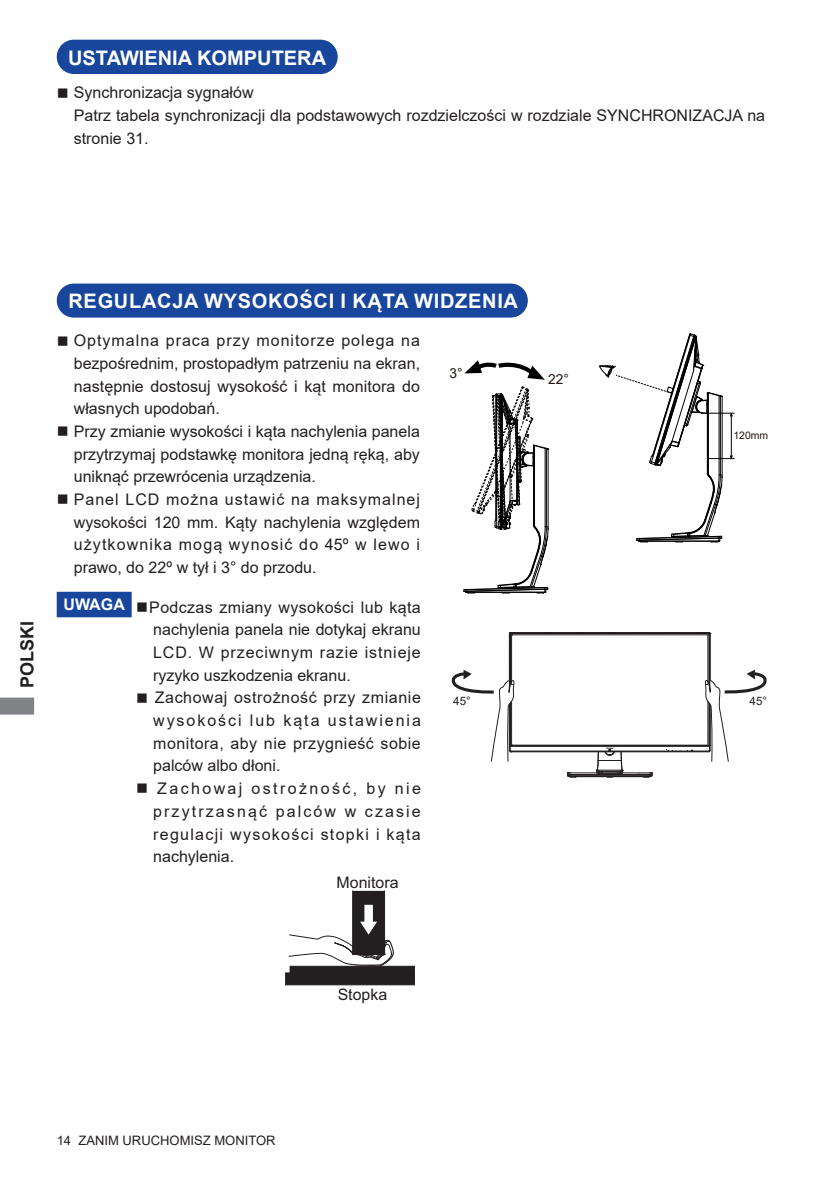
<style>
.page{position:relative;width:840px;height:1191px;background:#fff}
.page>*{position:absolute;margin:0;border:0;box-sizing:border-box;transform-origin:0 0}
.t1{font:700 20px "Arial";letter-spacing:.035em;color:#fff}
.t2{font:700 20px "Arial";color:#fff}
.t3{font:700 18px "Arial";color:#231f20}
.t4{font:16px/22.6px "Arial";color:#231f20;text-align:justify}
.t5{font:700 16px "Arial";color:#fff}
.t6{font:15.8px "Arial";color:#231f20}
.t7{font:13.8px "Arial";color:#231815}
.t8{font:13px "Arial";color:#231f20}
.t9{font:11.6px "Arial";color:#231f20}
.t10{font:10.4px "Arial";color:#231815}
</style>
<div class="page">
<svg style="left:0;top:697px;width:34px;height:17px"></svg>
<div style="left:58px;top:41px;width:278px;height:32px;background:#18469d;border-radius:16px"></div>
<div style="left:57px;top:40px;width:280px;height:34px;border:2px solid #18469d;border-radius:16px"></div>
<div style="left:58px;top:284px;width:468px;height:32px;background:#18469d;border-radius:16px"></div>
<div style="left:57px;top:283px;width:470px;height:34px;border:2px solid #18469d;border-radius:16px"></div>
<div style="left:57px;top:592px;width:75px;height:25px;background:#18469d"></div>
<div style="left:285px;top:972px;width:129px;height:13px;background:#231f20;border:1px solid #231f20"></div>
<div style="left:290px;top:966px;width:124px;height:7px;background:#231f20;border:1px solid #231f20"></div>
<div style="left:352px;top:890px;width:32px;height:64px;background:#231f20;border:1px solid #231f20"></div>
<svg style="left:288px;top:904px;width:106px;height:62px"></svg>
<svg style="left:598px;top:333px;width:136px;height:209px"></svg>
<svg style="left:463px;top:360px;width:86px;height:233px"></svg>
<svg style="left:451px;top:632px;width:316px;height:146px"></svg>
<p class="t2" style="left:68px;top:43px;width:259px">USTAWIENIA KOMPUTERA</p>
<p class="t4" style="left:74px;top:81px;width:692px;text-align:left;text-indent:-17px">■ Synchronizacja sygnałów<br>Patrz tabela synchronizacji dla podstawowych rozdzielczości w rozdziale SYNCHRONIZACJA na stronie 31.</p>
<p class="t3" style="left:14px;top:688px;width:69px;rotate:-90deg">POLSKI</p>
<p class="t1" style="left:68px;top:287px;width:451px">REGULACJA WYSOKOŚCI I KĄTA WIDZENIA</p>
<p class="t4" style="left:74px;top:329px;width:347px;text-indent:-17px">■ Optymalna praca przy monitorze polega na bezpośrednim, prostopadłym patrzeniu na ekran, następnie dostosuj wysokość i kąt monitora do własnych upodobań.</p>
<p class="t4" style="left:74px;top:420px;width:347px;text-indent:-17px">■ Przy zmianie wysokości i kąta nachylenia panela przytrzymaj podstawkę monitora jedną ręką, aby uniknąć przewrócenia urządzenia.</p>
<p class="t4" style="left:74px;top:488px;width:347px;text-indent:-17px">■ Panel LCD można ustawić na maksymalnej wysokości 120 mm. Kąty nachylenia względem użytkownika mogą wynosić do 45º w lewo i prawo, do 22º w tył i 3° do przodu.</p>
<p class="t4" style="left:153px;top:595px;width:269px;text-indent:-17px">■Podczas zmiany wysokości lub kąta nachylenia panela nie dotykaj ekranu LCD. W przeciwnym razie istnieje ryzyko uszkodzenia ekranu.</p>
<p class="t4" style="left:153px;top:686px;width:269px;text-indent:-17px">■ Zachowaj ostrożność przy zmianie wysokości lub kąta ustawienia monitora, aby nie przygnieść sobie palców albo dłoni.</p>
<p class="t4" style="left:153px;top:777px;width:269px;text-indent:-17px">■ Zachowaj ostrożność, by nie przytrzasnąć palców w czasie regulacji wysokości stopki i kąta nachylenia.</p>
<p class="t7" style="left:449px;top:364px;width:15px">3°</p>
<p class="t7" style="left:548px;top:369px;width:22px">22°</p>
<p class="t10" style="left:733px;top:428px;width:36px">120mm</p>
<p class="t5" style="left:63px;top:593px;width:63px">UWAGA</p>
<p class="t9" style="left:453px;top:692px;width:19px">45°</p>
<p class="t9" style="left:749px;top:692px;width:19px">45°</p>
<p class="t6" style="left:336px;top:872px;width:63px">Monitora</p>
<p class="t6" style="left:337px;top:984px;width:51px">Stopka</p>
<p class="t8" style="left:57px;top:1131px;width:220px">14 ZANIM URUCHOMISZ MONITOR</p>
</div>
